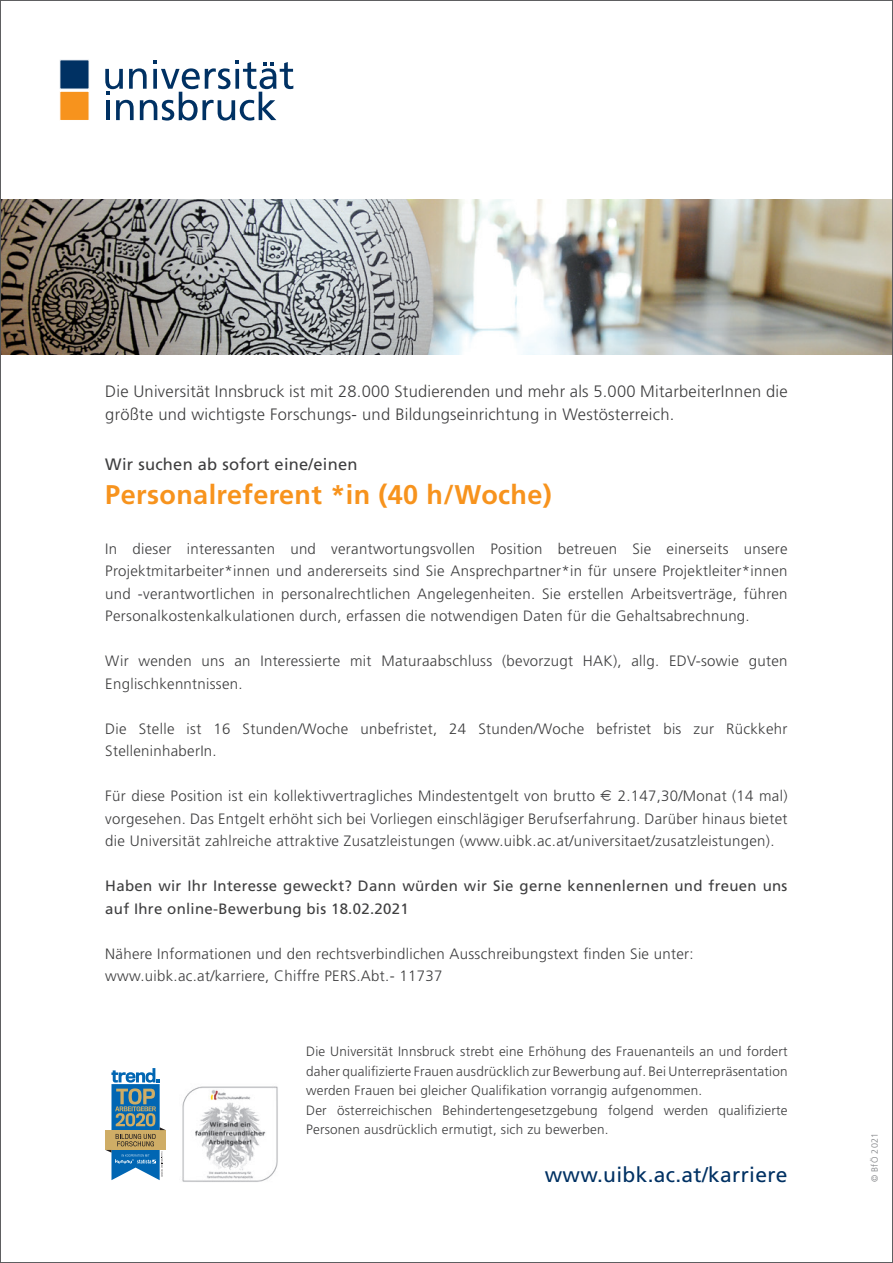
<style>
.page{position:relative;width:893px;height:1263px;background:#fff}
.page>*{position:absolute;margin:0;border:0;box-sizing:border-box;transform-origin:0 0}
.t1{font:700 27px "Frutiger";letter-spacing:.015em;color:#f7931d}
.t2{font:21px "Frutiger";letter-spacing:.015em;color:#003163}
.t3{font:300 16.5px/22.5px "Frutiger";letter-spacing:.015em;color:#3e3e3f}
.t4{font:16.5px "Frutiger";letter-spacing:.015em;color:#3e3e3f}
.t5{font:300 15px/22.5px "Frutiger";letter-spacing:.02em;color:#3e3e3f}
.t6{font:15px/22.5px "Frutiger";letter-spacing:.02em;color:#3e3e3f}
.t7{font:300 13.5px/19.5px "Frutiger";letter-spacing:.015em;color:#3e3e3f}
.t8{font:300 9px "Frutiger";letter-spacing:.03em;color:#808285}
.s1{font-family:"Euro Collection";font-weight:400}
</style>
<div class="page">
<img style="left:182px;top:1086px;width:96px;height:96px">
<svg style="left:105px;top:1068px;width:61px;height:112px"></svg>
<svg style="left:59px;top:59px;width:30px;height:61px;background:#8c7658"></svg>
<svg style="left:105px;top:60px;width:188px;height:61px"></svg>
<img style="left:2px;top:200px;width:889px;height:155px">
<p class="t3" style="left:105px;top:380px;width:684px">Die Universität Innsbruck ist mit 28.000 Studierenden und mehr als 5.000 MitarbeiterInnen die größte und wichtigste Forschungs- und Bildungseinrichtung in Westösterreich.</p>
<p class="t4" style="left:105px;top:454px;width:254px">Wir suchen ab sofort eine/einen</p>
<h1 class="t1" style="left:105px;top:479px;width:448px">Personalreferent *in (40 h/Woche)</h1>
<p class="t5" style="left:105px;top:537px;width:684px;text-align:justify">In dieser interessanten und verantwortungsvollen Position betreuen Sie einerseits unsere Projektmitarbeiter*innen und andererseits sind Sie Ansprechpartner*in für unsere Projektleiter*innen und -verantwortlichen in personalrechtlichen Angelegenheiten. Sie erstellen Arbeitsverträge, führen Personalkostenkalkulationen durch, erfassen die notwendigen Daten für die Gehaltsabrechnung.</p>
<p class="t5" style="left:105px;top:649px;width:684px">Wir wenden uns an Interessierte mit Maturaabschluss (bevorzugt HAK), allg. EDV-sowie guten<br>Englischkenntnissen.</p>
<p class="t5" style="left:105px;top:717px;width:684px">Die Stelle ist 16 Stunden/Woche unbefristet, 24 Stunden/Woche befristet bis zur Rückkehr<br>StelleninhaberIn.</p>
<p class="t5" style="left:105px;top:784px;width:684px;text-align:justify">Für diese Position ist ein kollektivvertragliches Mindestentgelt von brutto <span class="s1">E</span> 2.147,30/Monat (14 mal) vorgesehen. Das Entgelt erhöht sich bei Vorliegen einschlägiger Berufserfahrung. Darüber hinaus bietet die Universität zahlreiche attraktive Zusatzleistungen (www.uibk.ac.at/universitaet/zusatzleistungen).</p>
<p class="t6" style="left:105px;top:874px;width:684px">Haben wir Ihr Interesse geweckt? Dann würden wir Sie gerne kennenlernen und freuen uns auf Ihre online-Bewerbung bis 18.02.2021</p>
<p class="t5" style="left:105px;top:942px;width:590px">Nähere Informationen und den rechtsverbindlichen Ausschreibungstext finden Sie unter: www.uibk.ac.at/karriere, Chiffre PERS.Abt.- 11737</p>
<p class="t7" style="left:306px;top:1041px;width:483px">Die Universität Innsbruck strebt eine Erhöhung des Frauenanteils an und fordert daher qualifizierte Frauen ausdrücklich zur Bewerbung auf. Bei Unterrepräsentation werden Frauen bei gleicher Qualifikation vorrangig aufgenommen.<br>Der österreichischen Behindertengesetzgebung folgend werden qualifizierte Personen ausdrücklich ermutigt, sich zu bewerben.</p>
<h2 class="t2" style="left:545px;top:1162px;width:244px">www.uibk.ac.at/karriere</h2>
<p class="t8" style="left:869px;top:1182px;width:51px;rotate:-90deg">© BfÖ 2021</p>
</div>
